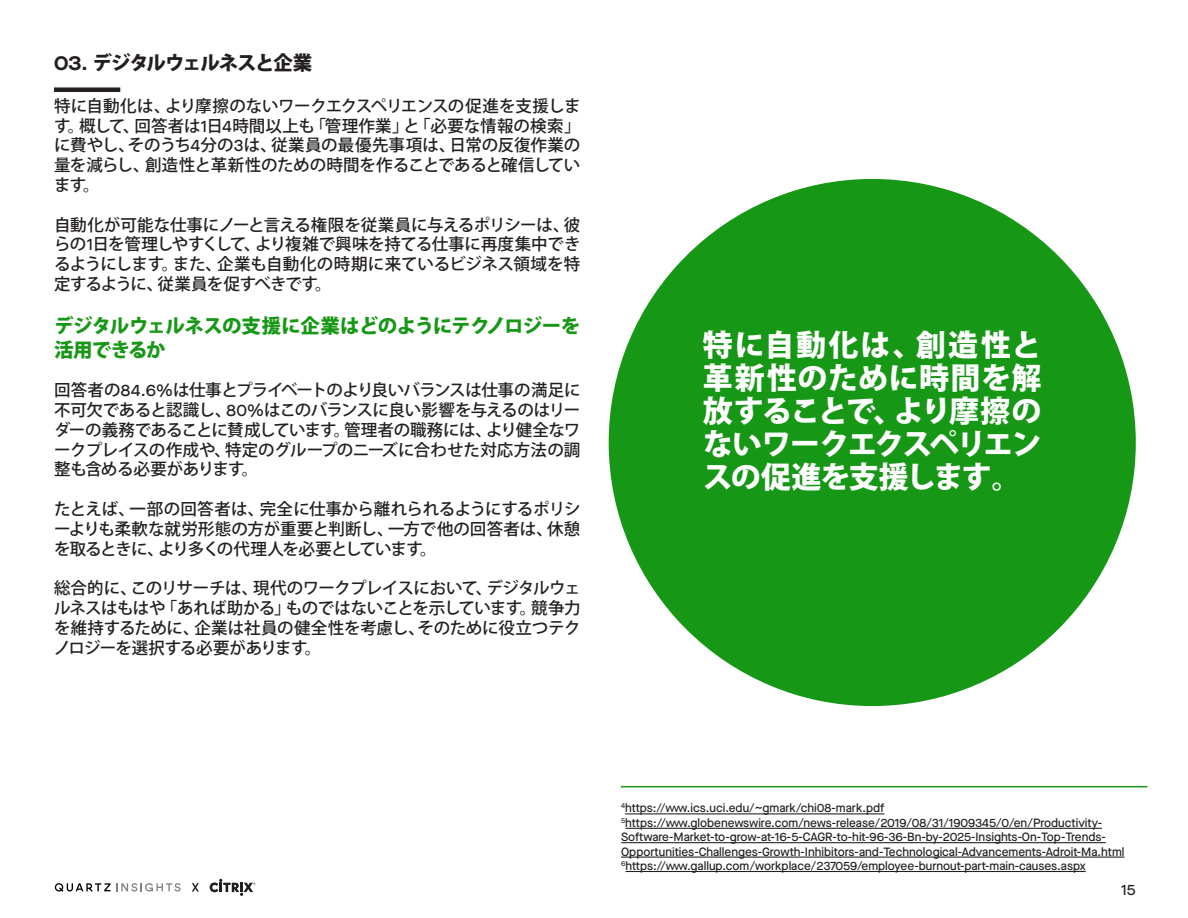
<style>
.page{position:relative;width:1188px;height:918px;background:#fff}
.page>*{position:absolute;margin:0;border:0;box-sizing:border-box;transform-origin:0 0}
.t1{font:800 30px/33px "Koz Go Pro";letter-spacing:-.03em;color:#fff;text-align:justify}
.t2{font:800 19.5px/23.4px "Koz Go Pro";letter-spacing:-.03em;color:#179716}
.t3{font:800 19.5px "Koz Go Pro";letter-spacing:-.065em;color:#231f20}
.t4{font:500 16.5px/19.8px "Koz Go Pro";letter-spacing:-.02em;color:#231f20;text-align:justify}
.t5{font:500 15px "Maison Neue";color:#231f20}
.t6{font:500 12px/14.4px "Maison Neue";color:#231f20}
.s1{font-family:"Maison Neue Extended";font-weight:700}
.s2{font-family:"Maison Neue"}
</style>
<div class="page">
<svg style="left:117px;top:883px;width:64px;height:9px"></svg>
<svg style="left:55px;top:883px;width:56px;height:9px"></svg>
<svg style="left:192px;top:883px;width:7px;height:9px"></svg>
<svg style="left:210px;top:879px;width:46px;height:17px"></svg>
<div style="left:54px;top:87px;width:66px;height:5px;background:#231f20"></div>
<div style="left:609px;top:179px;width:527px;height:527px;background:#179716;border-radius:50%"></div>
<hr style="left:625px;top:813px;width:259px;height:1px;background:#231f20">
<hr style="left:625px;top:828px;width:477px;height:1px;background:#231f20">
<hr style="left:621px;top:842px;width:485px;height:1px;background:#231f20">
<hr style="left:621px;top:857px;width:504px;height:1px;background:#231f20">
<hr style="left:625px;top:871px;width:461px;height:1px;background:#231f20">
<hr style="left:621px;top:786px;width:526px;height:1px;background:#179716">
<p class="t3" style="left:54px;top:50px;width:260px"><span class="s1">03.</span> デジタルウェルネスと企業</p>
<p class="t4" style="left:54px;top:97px;width:528px">特に自動化は、より摩擦のないワークエクスペリエンスの促進を支援します。概して、回答者は<span class="s2">1</span>日<span class="s2">4</span>時間以上も「管理作業」と「必要な情報の検索」に費やし、そのうち<span class="s2">4</span>分の<span class="s2">3</span>は、従業員の最優先事項は、日常の反復作業の量を減らし、創造性と革新性のための時間を作ることであると確信しています。</p>
<p class="t4" style="left:54px;top:216px;width:528px">自動化が可能な仕事にノーと言える権限を従業員に与えるポリシーは、彼らの<span class="s2">1</span>日を管理しやすくして、より複雑で興味を持てる仕事に再度集中できるようにします。また、企業も自動化の時期に来ているビジネス領域を特定するように、従業員を促すべきです。</p>
<p class="t2" style="left:54px;top:316px;width:528px">デジタルウェルネスの支援に企業はどのようにテクノロジーを活用できるか</p>
<p class="t4" style="left:54px;top:381px;width:528px">回答者の<span class="s2">84.6%</span>は仕事とプライベートのより良いバランスは仕事の満足に不可欠であると認識し、<span class="s2">80%</span>はこのバランスに良い影響を与えるのはリーダーの義務であることに賛成しています。管理者の職務には、より健全なワークプレイスの作成や、特定のグループのニーズに合わせた対応方法の調整も含める必要があります。</p>
<p class="t4" style="left:54px;top:500px;width:528px">たとえば、一部の回答者は、完全に仕事から離れられるようにするポリシーよりも柔軟な就労形態の方が重要と判断し、一方で他の回答者は、休憩を取るときに、より多くの代理人を必要としています。</p>
<p class="t4" style="left:54px;top:579px;width:528px">総合的に、このリサーチは、現代のワークプレイスにおいて、デジタルウェルネスはもはや「あれば助かる」ものではないことを示しています。競争力を維持するために、企業は社員の健全性を考慮し、そのために役立つテクノロジーを選択する必要があります。</p>
<p class="t1" style="left:703px;top:331px;width:340px">特に自動化は、創造性と革新性のために時間を解放することで、より摩擦のないワークエクスペリエンスの促進を支援します。</p>
<p class="t6" style="left:621px;top:801px;width:265px"><sup>4</sup>https://www.ics.uci.edu/~gmark/chi08-mark.pdf</p>
<p class="t6" style="left:621px;top:815px;width:505px"><sup>5</sup>https://www.globenewswire.com/news-release/2019/08/31/1909345/0/en/Productivity-<br>Software-Market-to-grow-at-16-5-CAGR-to-hit-96-36-Bn-by-2025-Insights-On-Top-Trends-<br>Opportunities-Challenges-Growth-Inhibitors-and-Technological-Advancements-Adroit-Ma.html</p>
<p class="t6" style="left:621px;top:858px;width:466px"><sup>6</sup>https://www.gallup.com/workplace/237059/employee-burnout-part-main-causes.aspx</p>
<p class="t5" style="left:1121px;top:880px;width:16px">15</p>
</div>
